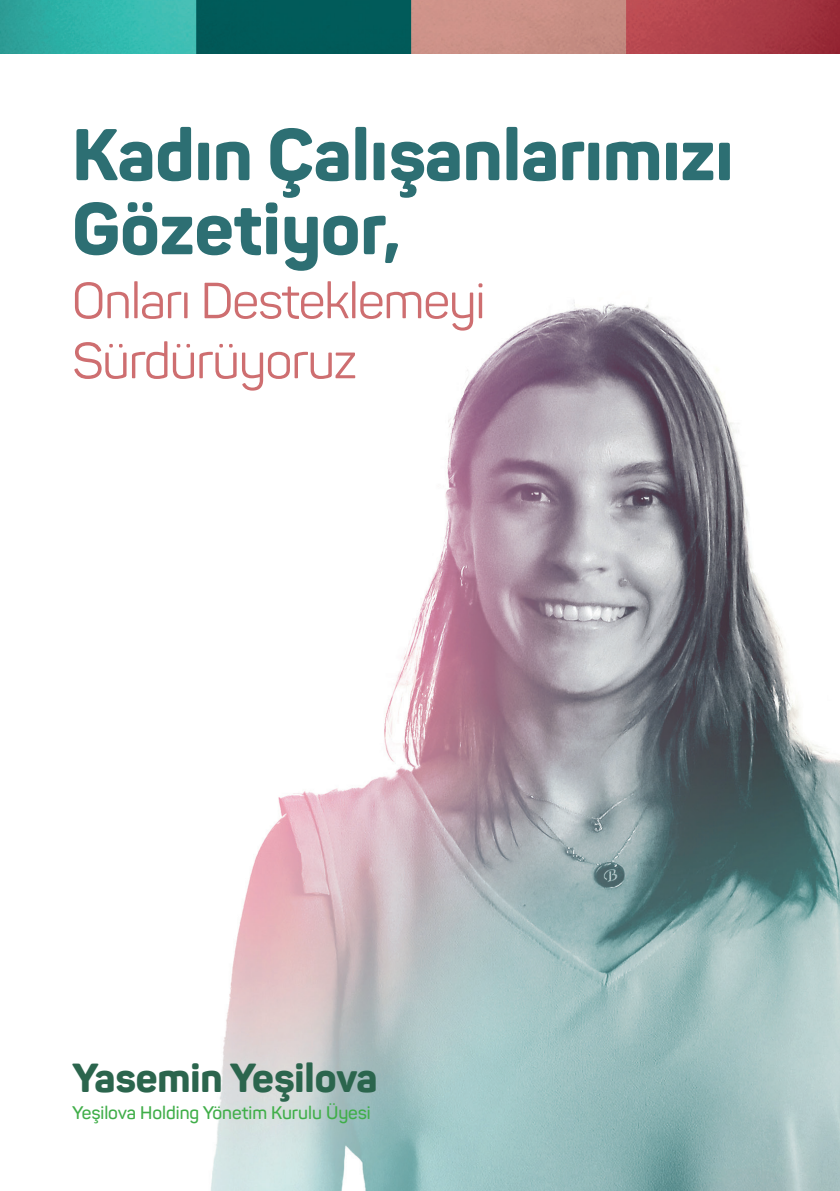
<style>
.page{position:relative;width:840px;height:1191px;background:#fff}
.page>*{position:absolute;margin:0;border:0;box-sizing:border-box;transform-origin:0 0}
.t1{font:800 72px/74px "Panton";color:#2d6f73}
.t2{font:50px/60px "Panton";letter-spacing:-.02em;color:#ce6e70}
.t3{font:800 40px "Panton";color:#2b654d}
.t4{font:600 18px "Panton";color:#40ae49}
</style>
<div class="page">
<img style="left:0;top:0;width:839px;height:54px">
<img style="left:211px;top:302px;width:628px;height:889px">
<h1 class="t1" style="left:72px;top:117px;width:662px">Kadın Çalışanlarımızı<br>Gözetiyor,</h1>
<h2 class="t2" style="left:72px;top:270px;width:414px">Onları Desteklemeyi<br>Sürdürüyoruz</h2>
<h3 class="t3" style="left:72px;top:1052px;width:307px">Yasemin Yeşilova</h3>
<p class="t4" style="left:72px;top:1101px;width:300px">Yeşilova Holding Yönetim Kurulu Üyesi</p>
</div>
